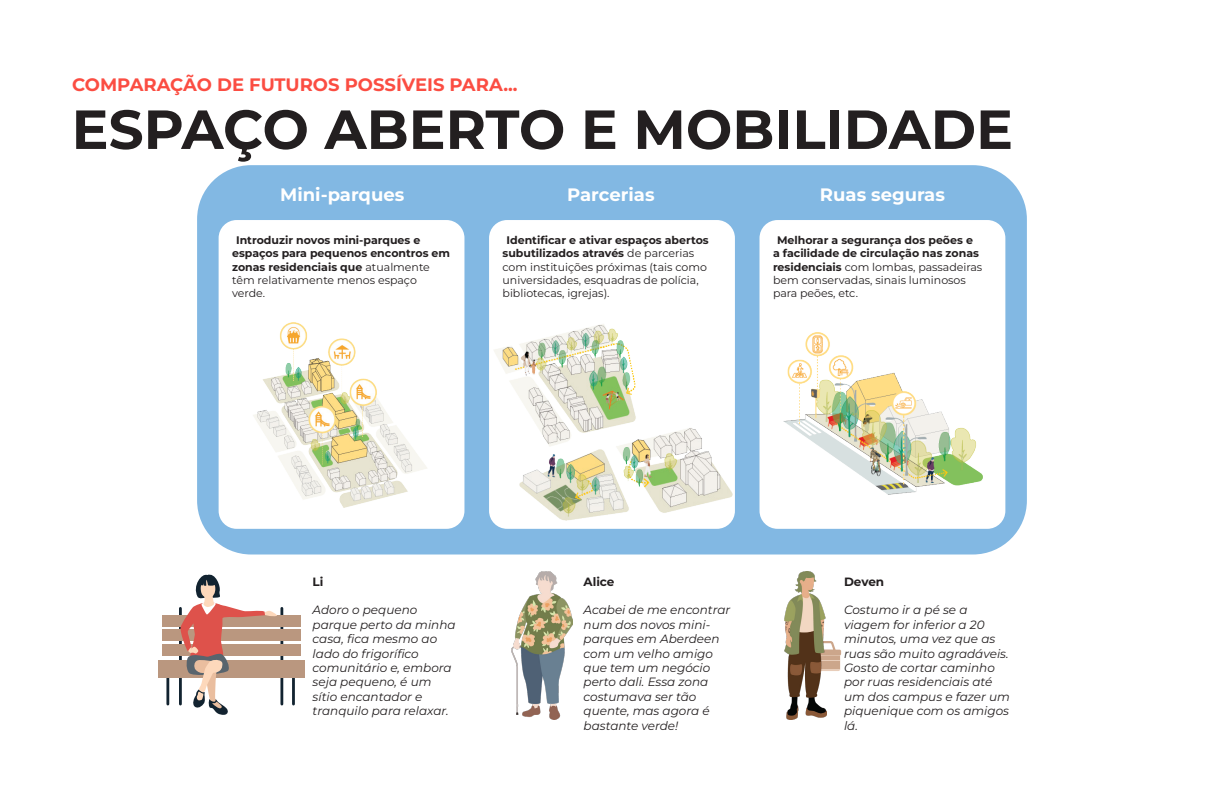
<style>
.page{position:relative;width:1224px;height:792px;background:#fff}
.page>*{position:absolute;margin:0;border:0;box-sizing:border-box;transform-origin:0 0}
.t1{font:700 55px "Montserrat";color:#231f20}
.t2{font:700 18px "Montserrat";color:#fb4d42}
.t3{font:700 18px "Montserrat";color:#fff}
.t4{font:italic 12px/14.4px "Montserrat";color:#231f20}
.t5{font:700 12px "Montserrat";color:#231f20}
.Body{font:700 11px/13.2px "Montserrat";color:#231f20}
.Body-2{font:11px/13.2px "Montserrat";color:#231f20}
.s1{font-weight:400}
.s2{font-weight:700}
</style>
<div class="page">
<div style="left:197px;top:165px;width:830px;height:390px;background:#82b8e3;border-radius:54px"></div>
<div style="left:760px;top:220px;width:245px;height:309px;background:#fff;border-radius:18px"></div>
<img style="left:784px;top:333px;width:199px;height:162px">
<div style="left:489px;top:220px;width:246px;height:309px;background:#fff;border-radius:18px"></div>
<div style="left:219px;top:220px;width:245px;height:309px;background:#fff;border-radius:18px"></div>
<img style="left:494px;top:324px;width:238px;height:197px">
<img style="left:253px;top:322px;width:174px;height:186px">
<hr style="left:280px;top:608px;width:3px;height:96px;background:#122330">
<hr style="left:292px;top:668px;width:3px;height:36px;background:#122330">
<hr style="left:166px;top:668px;width:3px;height:36px;background:#122330">
<hr style="left:179px;top:608px;width:3px;height:96px;background:#122330">
<div style="left:163px;top:630px;width:138px;height:11px;background:#ba977f"></div>
<div style="left:163px;top:644px;width:138px;height:11px;background:#ba977f"></div>
<div style="left:163px;top:615px;width:138px;height:11px;background:#ba977f"></div>
<div style="left:158px;top:660px;width:147px;height:18px;background:#ba977f"></div>
<svg style="left:180px;top:574px;width:97px;height:141px"></svg>
<svg style="left:807px;top:650px;width:33px;height:21px"></svg>
<div style="left:805px;top:650px;width:36px;height:5px;background:#cca68b;border-radius:2px"></div>
<hr style="left:807px;top:657px;width:33px;height:3px;background:#cca68b">
<hr style="left:807px;top:661px;width:33px;height:3px;background:#cca68b">
<hr style="left:807px;top:666px;width:33px;height:3px;background:#cca68b">
<svg style="left:827px;top:641px;width:11px;height:9px"></svg>
<img style="left:785px;top:572px;width:42px;height:147px">
<img style="left:511px;top:572px;width:61px;height:148px">
<p class="t2" style="left:72px;top:71px;width:447px">COMPARAÇÃO DE FUTUROS POSSÍVEIS PARA...</p>
<p class="t1" style="left:72px;top:90px;width:943px">ESPAÇO ABERTO E MOBILIDADE</p>
<h2 class="t3" style="left:280px;top:182px;width:126px">Mini-parques</h2>
<h2 class="t3" style="left:567px;top:182px;width:89px">Parcerias</h2>
<h2 class="t3" style="left:820px;top:182px;width:126px">Ruas seguras</h2>
<p class="Body" style="left:232px;top:233px;width:219px;text-indent:4px">Introduzir novos mini-parques e espaços para pequenos encontros em zonas residenciais que <span class="s1">atualmente têm relativamente menos espaço verde.</span></p>
<p class="Body-2" style="left:503px;top:233px;width:208px;text-indent:4px"><span class="s2">Identificar e ativar espaços abertos subutilizados através</span> de parcerias com instituições próximas (tais como universidades, esquadras de polícia, bibliotecas, igrejas).</p>
<p class="Body" style="left:773px;top:233px;width:211px;text-indent:4px">Melhorar a segurança dos peões e a facilidade de circulação nas zonas residenciais <span class="s1">com lombas, passadeiras bem conservadas, sinais luminosos para peões, etc.</span></p>
<h3 class="t5" style="left:313px;top:574px;width:12px">Li</h3>
<h3 class="t4" style="left:313px;top:602px;width:144px">Adoro o pequeno parque perto da minha casa, fica mesmo ao lado do frigorífico comunitário e, embora seja pequeno, é um sítio encantador e tranquilo para relaxar.</h3>
<h3 class="t5" style="left:584px;top:574px;width:32px">Alice</h3>
<h3 class="t4" style="left:584px;top:602px;width:148px">Acabei de me encontrar num dos novos mini&shy;parques em Aberdeen com um velho amigo que tem um negócio perto dali. Essa zona costumava ser tão quente, mas agora é bastante verde!</h3>
<h3 class="t5" style="left:844px;top:574px;width:42px">Deven</h3>
<h3 class="t4" style="left:844px;top:602px;width:167px">Costumo ir a pé se a viagem for inferior a 20 minutos, uma vez que as ruas são muito agradáveis.<br>Gosto de cortar caminho por ruas residenciais até um dos campus e fazer um piquenique com os amigos lá.</h3>
</div>
